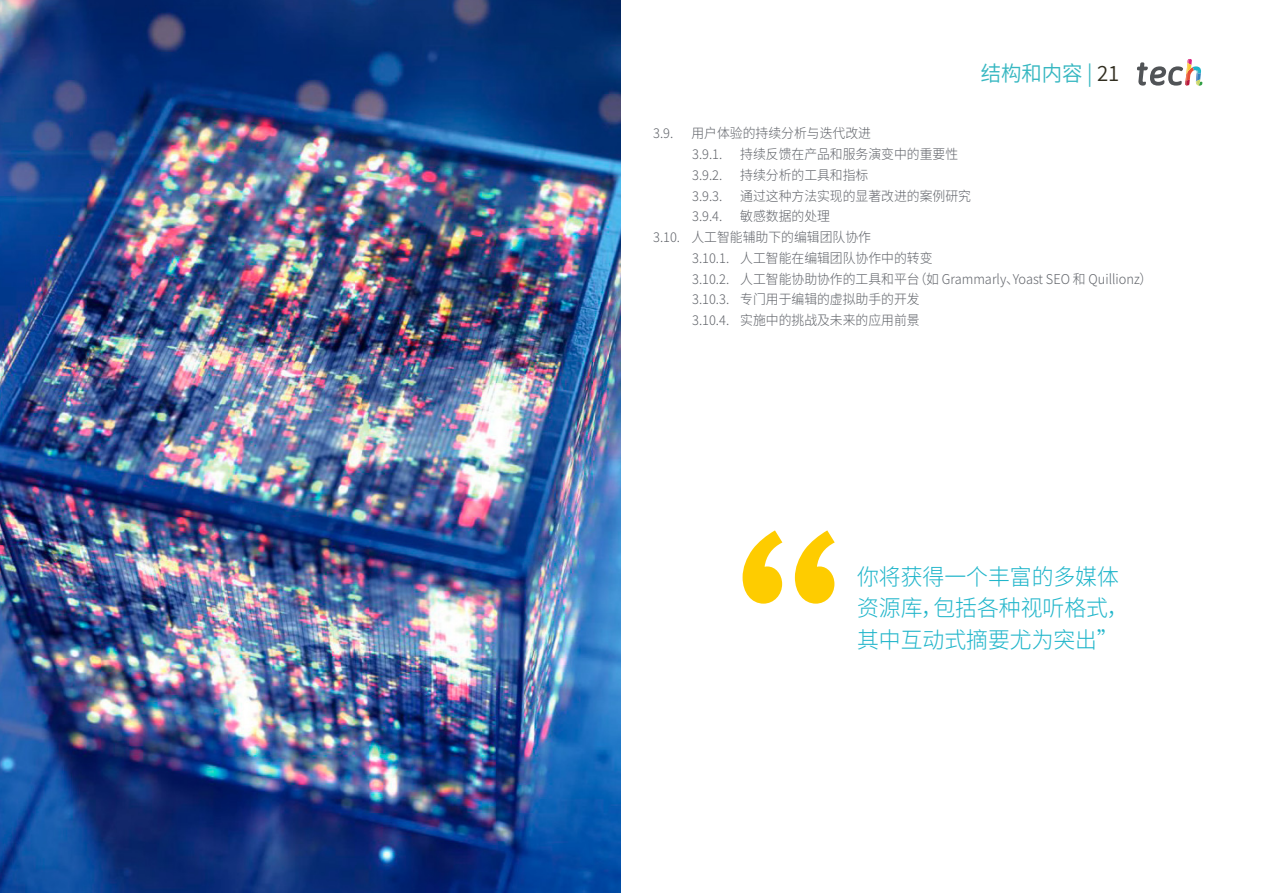
<style>
.page{position:relative;width:1263px;height:893px;background:#fff}
.page>*{position:absolute;margin:0;border:0;box-sizing:border-box;transform-origin:0 0}
.t1{font:300 22.5px/31.5px "Source Han Sans CN";color:#20b5ca}
.t2{font:21px "Source Han Sans CN";color:#36b7c1}
.t3{font:300 13.5px/20.7px "Source Han Sans CN";color:#61646a;scale:.95 1}
.s1{color:#312e20}
</style>
<div class="page">
<img style="left:0;top:0;width:621px;height:893px">
<svg style="left:742px;top:530px;width:93px;height:74px"></svg>
<svg style="left:1137px;top:59px;width:65px;height:27px"></svg>
<p class="t3" style="left:653px;top:123px;width:23px">3.9.</p>
<p class="t3" style="left:691px;top:123px;width:190px">用户体验的持续分析与迭代改进<br>3.9.1.</p>
<p class="t3" style="left:740px;top:144px;width:231px">持续反馈在产品和服务演变中的重要性</p>
<h2 class="t2" style="left:981px;top:61px;width:140px">结构和内容 | <span class="s1">21</span></h2>
<p class="t3" style="left:692px;top:165px;width:33px">3.9.2.</p>
<p class="t3" style="left:740px;top:165px;width:136px">持续分析的工具和指标</p>
<p class="t3" style="left:692px;top:186px;width:33px">3.9.3.</p>
<p class="t3" style="left:740px;top:186px;width:245px">通过这种方法实现的显著改进的案例研究</p>
<p class="t3" style="left:692px;top:206px;width:33px">3.9.4.</p>
<p class="t3" style="left:740px;top:206px;width:96px">敏感数据的处理</p>
<p class="t3" style="left:653px;top:227px;width:231px">3.10. 人工智能辅助下的编辑团队协作</p>
<p class="t3" style="left:692px;top:248px;width:255px">3.10.1. 人工智能在编辑团队协作中的转变</p>
<p class="t3" style="left:692px;top:269px;width:486px">3.10.2. 人工智能协助协作的工具和平台（如 Grammarly、Yoast SEO 和 Quillionz）</p>
<p class="t3" style="left:692px;top:289px;width:241px">3.10.3. 专门用于编辑的虚拟助手的开发</p>
<p class="t3" style="left:692px;top:310px;width:241px">3.10.4. 实施中的挑战及未来的应用前景</p>
<h1 class="t1" style="left:857px;top:561px;width:273px">你将获得一个丰富的多媒体资源库，包括各种视听格式，其中互动式摘要尤为突出”</h1>
</div>
